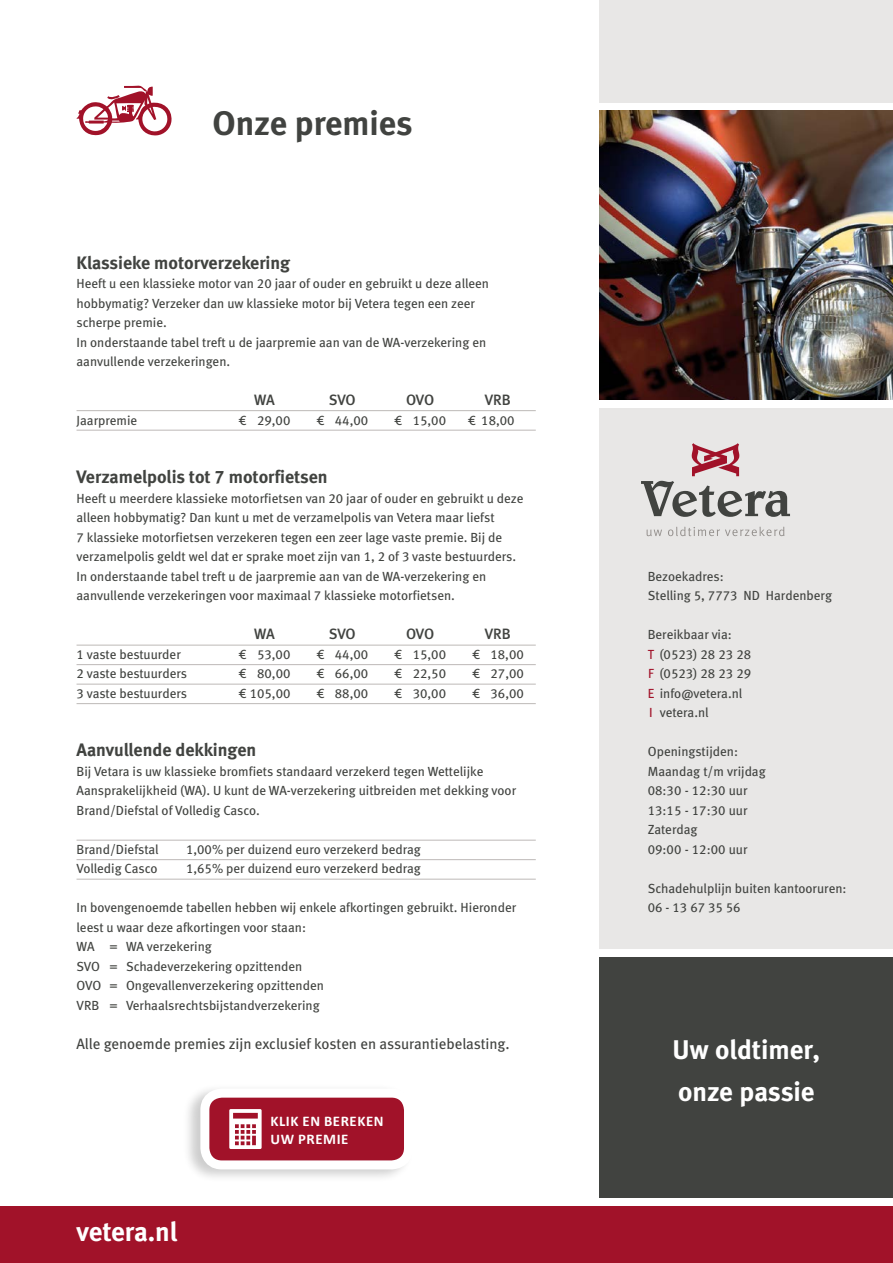
<style>
.page{position:relative;width:893px;height:1263px;background:#fff}
.page>*{position:absolute;margin:0;border:0;box-sizing:border-box;transform-origin:0 0}
.t1{font:34.2px "Meta Bold LF";color:#414340}
.t2{font:27px/42px "Meta Bold LF";letter-spacing:-.005em;color:#fff}
.t3{font:18px "Meta Bold LF";color:#414340}
.t4{font:15px "Meta Book LF";color:#414340}
.t5{font:15px "Meta Medium LF";letter-spacing:-.02em;color:#414340}
.t6{font:700 14.85px/18px "Calibri";letter-spacing:.04em;color:#fff}
.t7{font:13.2px/19.5px "Meta Book LF";color:#414340}
.s1{color:#a11229}
</style>
<div class="page">
<div style="left:600px;top:408px;width:293px;height:541px;background:#e8e7e6"></div>
<div style="left:600px;top:0;width:293px;height:102px;background:#e8e7e6"></div>
<svg style="left:647px;top:529px;width:15px;height:7px"></svg>
<svg style="left:668px;top:527px;width:116px;height:9px"></svg>
<svg style="left:641px;top:443px;width:149px;height:74px"></svg>
<div style="left:600px;top:957px;width:293px;height:240px;background:#414340"></div>
<hr style="left:77px;top:410px;width:459px;height:1px;background:#bdb9b7">
<hr style="left:77px;top:430px;width:459px;height:1px;background:#bdb9b7">
<hr style="left:77px;top:645px;width:459px;height:1px;background:#bdb9b7">
<hr style="left:77px;top:664px;width:459px;height:1px;background:#bdb9b7">
<hr style="left:77px;top:684px;width:459px;height:1px;background:#bdb9b7">
<hr style="left:77px;top:703px;width:459px;height:1px;background:#bdb9b7">
<hr style="left:77px;top:840px;width:459px;height:1px;background:#bdb9b7">
<hr style="left:77px;top:859px;width:459px;height:1px;background:#bdb9b7">
<hr style="left:77px;top:879px;width:459px;height:1px;background:#bdb9b7">
<img style="left:600px;top:111px;width:293px;height:289px">
<svg style="left:77px;top:85px;width:95px;height:51px"></svg>
<div style="left:0;top:1206px;width:893px;height:57px;background:#a11229"></div>
<div style="left:183px;top:1083px;width:231px;height:100px;background:#000;opacity:.2"></div>
<div style="left:205px;top:1093px;width:203px;height:72px;background:#a11229;border-radius:17px"></div>
<div style="left:200px;top:1089px;width:213px;height:80px;border:9px solid #fff;border-radius:17px"></div>
<svg style="left:229px;top:1109px;width:33px;height:40px"></svg>
<h1 class="t1" style="left:213px;top:103px;width:201px">Onze premies</h1>
<h3 class="t3" style="left:77px;top:252px;width:215px">Klassieke motorverzekering</h3>
<p class="t7" style="left:77px;top:273px;width:414px">Heeft u een klassieke motor van 20 jaar of ouder en gebruikt u deze alleen hobbymatig? Verzeker dan uw klassieke motor bij Vetera tegen een zeer scherpe premie.<br>In onderstaande tabel treft u de jaarpremie aan van de WA-verzekering en aanvullende verzekeringen.</p>
<p class="t5" style="left:254px;top:391px;width:22px">WA</p>
<p class="t5" style="left:329px;top:391px;width:28px">SVO</p>
<p class="t5" style="left:406px;top:391px;width:30px">OVO</p>
<p class="t5" style="left:485px;top:391px;width:27px">VRB</p>
<p class="t7" style="left:77px;top:410px;width:62px">Jaarpremie</p>
<p class="t7" style="left:239px;top:410px;width:53px">€ 29,00</p>
<p class="t7" style="left:316px;top:410px;width:53px">€ 44,00</p>
<p class="t7" style="left:394px;top:410px;width:53px">€ 15,00</p>
<p class="t7" style="left:468px;top:410px;width:48px">€ 18,00</p>
<h3 class="t3" style="left:77px;top:466px;width:253px">Verzamelpolis tot 7 motorfietsen</h3>
<p class="t7" style="left:77px;top:488px;width:448px">Heeft u meerdere klassieke motorfietsen van 20 jaar of ouder en gebruikt u deze alleen hobbymatig? Dan kunt u met de verzamelpolis van Vetera maar liefst<br>7 klassieke motorfietsen verzekeren tegen een zeer lage vaste premie. Bij de verzamelpolis geldt wel dat er sprake moet zijn van 1, 2 of 3 vaste bestuurders.<br>In onderstaande tabel treft u de jaarpremie aan van de WA-verzekering en aanvullende verzekeringen voor maximaal 7 klassieke motorfietsen.</p>
<p class="t5" style="left:254px;top:625px;width:22px">WA</p>
<p class="t5" style="left:329px;top:625px;width:28px">SVO</p>
<p class="t5" style="left:406px;top:625px;width:30px">OVO</p>
<p class="t5" style="left:485px;top:625px;width:27px">VRB</p>
<p class="t7" style="left:77px;top:644px;width:106px">1 vaste bestuurder</p>
<p class="t7" style="left:239px;top:644px;width:53px">€ 53,00</p>
<p class="t7" style="left:316px;top:644px;width:53px">€ 44,00</p>
<p class="t7" style="left:394px;top:644px;width:53px">€ 15,00</p>
<p class="t7" style="left:472px;top:644px;width:53px">€ 18,00</p>
<p class="t7" style="left:77px;top:663px;width:112px">2 vaste bestuurders</p>
<p class="t7" style="left:239px;top:663px;width:53px">€ 80,00</p>
<p class="t7" style="left:316px;top:663px;width:53px">€ 66,00</p>
<p class="t7" style="left:394px;top:663px;width:53px">€ 22,50</p>
<p class="t7" style="left:472px;top:663px;width:53px">€ 27,00</p>
<p class="t7" style="left:77px;top:683px;width:112px">3 vaste bestuurders</p>
<p class="t7" style="left:239px;top:683px;width:53px">€ 105,00</p>
<p class="t7" style="left:316px;top:683px;width:53px">€ 88,00</p>
<p class="t7" style="left:394px;top:683px;width:53px">€ 30,00</p>
<p class="t7" style="left:472px;top:683px;width:53px">€ 36,00</p>
<p class="t7" style="left:648px;top:566px;width:186px">Bezoekadres:<br>Stelling 5, 7773 ND Hardenberg</p>
<p class="t7" style="left:648px;top:624px;width:105px">Bereikbaar via:<br><span class="s1">T</span> (0523) 28 23 28<br><span class="s1">F</span> (0523) 28 23 29<br><span class="s1">E</span> info@vetera.nl<br><span class="s1">I</span> vetera.nl</p>
<p class="t7" style="left:648px;top:741px;width:119px">Openingstijden:<br>Maandag t/m vrijdag<br>08:30 - 12:30 uur<br>13:15 - 17:30 uur<br>Zaterdag<br>09:00 - 12:00 uur</p>
<p class="t7" style="left:648px;top:878px;width:200px">Schadehulplijn buiten kantooruren:<br>06 - 13 67 35 56</p>
<h3 class="t3" style="left:77px;top:739px;width:181px">Aanvullende dekkingen</h3>
<p class="t7" style="left:77px;top:761px;width:441px">Bij Vetara is uw klassieke bromfiets standaard verzekerd tegen Wettelijke<br>Aansprakelijkheid (WA). U kunt de WA-verzekering uitbreiden met dekking voor<br>Brand/Diefstal of Volledig Casco.</p>
<p class="t7" style="left:77px;top:839px;width:84px">Brand/Diefstal</p>
<p class="t7" style="left:186px;top:839px;width:236px">1,00% per duizend euro verzekerd bedrag</p>
<p class="t7" style="left:77px;top:858px;width:83px">Volledig Casco</p>
<p class="t7" style="left:186px;top:858px;width:236px">1,65% per duizend euro verzekerd bedrag</p>
<p class="t7" style="left:77px;top:897px;width:441px">In bovengenoemde tabellen hebben wij enkele afkortingen gebruikt. Hieronder leest u waar deze afkortingen voor staan:<br>WA = WA verzekering<br>SVO = Schadeverzekering opzittenden<br>OVO = Ongevallenverzekering opzittenden<br>VRB = Verhaalsrechtsbijstandverzekering</p>
<p class="t4" style="left:77px;top:1034px;width:435px">Alle genoemde premies zijn exclusief kosten en assurantiebelasting.</p>
<h2 class="t2" style="left:673px;top:1029px;width:149px">Uw oldtimer, onze passie</h2>
<h2 class="t2" style="left:77px;top:1211px;width:102px">vetera.nl</h2>
<p class="t6" style="left:270px;top:1112px;width:115px">KLIK EN BEREKEN<br>UW PREMIE</p>
</div>
